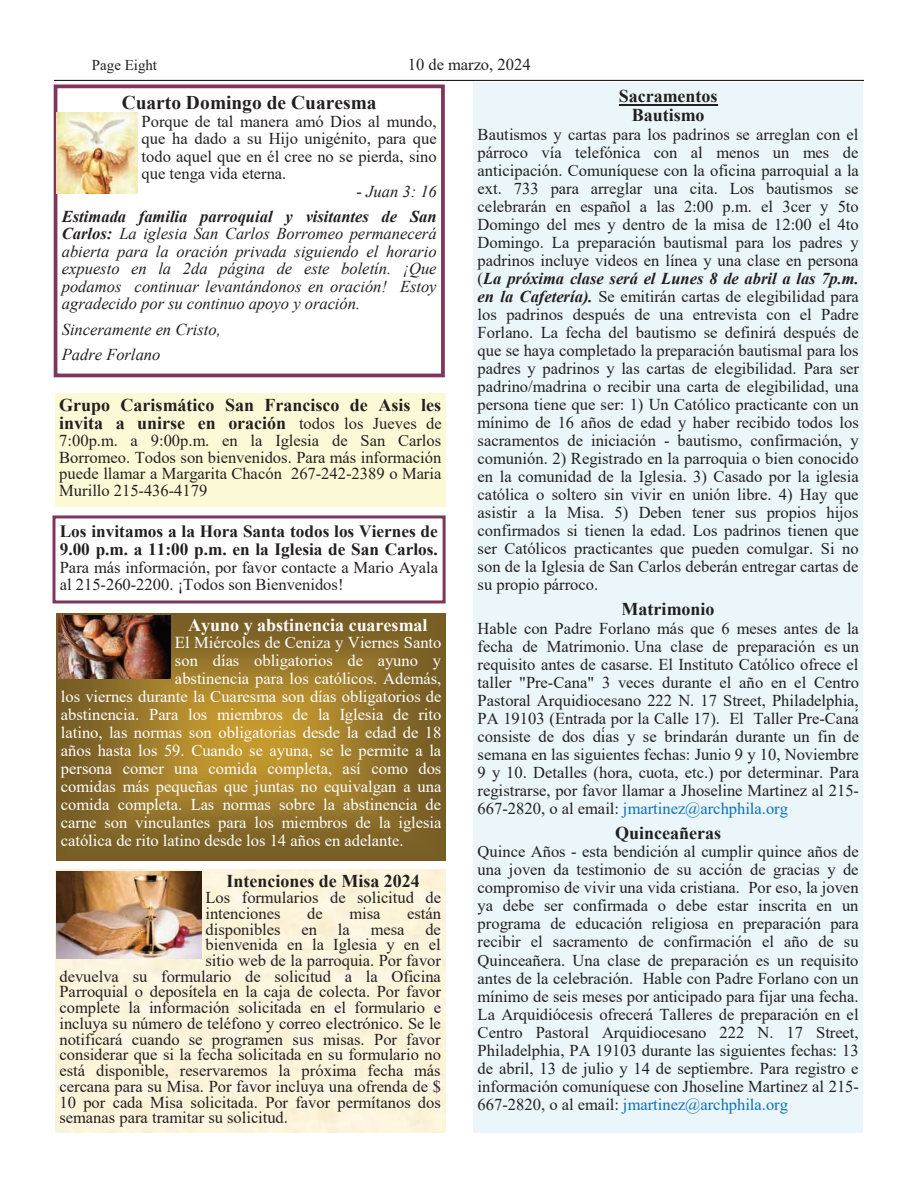
<style>
.page{position:relative;width:918px;height:1188px;background:#fff}
.page>*{position:absolute;margin:0;border:0;box-sizing:border-box;transform-origin:0 0}
.t1{font:700 19.5px "Times New Roman";color:#231f20}
.t2{font:700 18px/17.9px "Times New Roman";color:#231f20}
.t3{font:700 18px "Times New Roman";color:#fff}
.t4{font:700 17.25px/18px "Times New Roman";color:#231f20}
.t5{font:16.65px "Times New Roman";color:#fff}
.t6{font:16.65px "Times New Roman";color:#231f20}
.t7{font:italic 16.65px "Times New Roman";color:#231f20}
.t8{font:16.5px/18px "Times New Roman";color:#231f20;text-align:justify}
.t9{font:16.5px/18px "Times New Roman";color:#fff;text-align:right}
.t10{font:italic 16.5px/17.5px "Times New Roman";color:#231f20;text-align:justify}
.t11{font:15px "Times New Roman";color:#231f20}
.s1{font-weight:700}
.s2{font-weight:700;font-style:italic}
.s3{color:#1070b9}
.s4{font-weight:400;font-size:16.5px}
</style>
<div class="page">
<div style="left:55px;top:393px;width:391px;height:114px;background:#fcfad6"></div>
<div style="left:473px;top:83px;width:390px;height:1050px;background:#eaf6f9"></div>
<hr style="left:619px;top:104px;width:99px;height:2px;background:#231f20">
<hr style="left:54px;top:80px;width:810px;height:1px;background:#231f20">
<div style="left:54px;top:84px;width:391px;height:293px;border:4px solid #7e375a"></div>
<div style="left:55px;top:869px;width:390px;height:264px;background:#fcf4db"></div>
<img style="left:57px;top:871px;width:144px;height:87px">
<img style="left:57px;top:113px;width:80px;height:81px">
<svg style="left:57px;top:613px;width:389px;height:247px;background:#927229"></svg>
<img style="left:58px;top:615px;width:113px;height:64px">
<div style="left:52px;top:515px;width:394px;height:88px;border:3px solid #7e375a"></div>
<p class="t11" style="left:92px;top:57px;width:67px">Page Eight</p>
<p class="t8" style="left:408px;top:56px;width:124px">10 de marzo, 2024</p>
<p class="t1" style="left:122px;top:91px;width:256px">Cuarto Domingo de Cuaresma</p>
<p class="t8" style="left:142px;top:112px;width:297px;line-height:17.4px">Porque de tal manera amó Dios al mundo, que ha dado a su Hijo unigénito, para que todo aquel que en él cree no se pierda, sino que tenga vida eterna.</p>
<p class="t10" style="left:356px;top:182px;width:82px">- Juan 3: 16</p>
<p class="t10" style="left:62px;top:207px;width:377px"><span class="s1">Estimada familia parroquial y visitantes de San Carlos:</span> La iglesia San Carlos Borromeo permanecerá abierta para la oración privada siguiendo el horario expuesto en la 2da página de este boletín. ¡Que podamos continuar levantándonos en oración! Estoy</p>
<p class="t7" style="left:62px;top:294px;width:300px">agradecido por su continuo apoyo y oración.</p>
<p class="t10" style="left:62px;top:316px;width:161px;line-height:25.5px">Sinceramente en Cristo,<br>Padre Forlano</p>
<p class="t2" style="left:619px;top:86px;width:100px;line-height:19.2px;text-align:center">Sacramentos<br>Bautismo</p>
<p class="t8" style="left:478px;top:125px;width:383px">Bautismos y cartas para los padrinos se arreglan con el párroco vía telefónica con al menos un mes de anticipación. Comuníquese con la oficina parroquial a la ext. 733 para arreglar una cita. Los bautismos se celebrarán en español a las 2:00 p.m. el 3cer y 5to Domingo del mes y dentro de la misa de 12:00 el 4to Domingo. La preparación bautismal para los padres y padrinos incluye videos en línea y una clase en persona (<span class="s2">La próxima clase será el Lunes 8 de abril a las 7p.m. en la Cafetería).</span> Se emitirán cartas de elegibilidad para los padrinos después de una entrevista con el Padre Forlano. La fecha del bautismo se definirá después de que se haya completado la preparación bautismal para los padres y padrinos y las cartas de elegibilidad. Para ser padrino/madrina o recibir una carta de elegibilidad, una persona tiene que ser: 1) Un Católico practicante con un mínimo de 16 años de edad y haber recibido todos los sacramentos de iniciación - bautismo, confirmación, y comunión. 2) Registrado en la parroquia o bien conocido en la comunidad de la Iglesia. 3) Casado por la iglesia católica o soltero sin vivir en unión libre. 4) Hay que asistir a la Misa. 5) Deben tener sus propios hijos confirmados si tienen la edad. Los padrinos tienen que ser Católicos practicantes que pueden comulgar. Si no son de la Iglesia de San Carlos deberán entregar cartas de su propio párroco.</p>
<p class="t2" style="left:622px;top:600px;width:94px">Matrimonio</p>
<p class="t8" style="left:478px;top:619px;width:386px;text-align:left">Hable con Padre Forlano más que 6 meses antes de la fecha de Matrimonio. Una clase de preparación es un requisito antes de casarse. El Instituto Católico ofrece el taller "Pre-Cana" 3 veces durante el año en el Centro Pastoral Arquidiocesano 222 N. 17 Street, Philadelphia, PA 19103 (Entrada por la Calle 17). El Taller Pre-Caná</p>
<p class="t6" style="left:478px;top:727px;width:383px">consiste de dos días y se brindarán durante un fin de</p>
<p class="t8" style="left:478px;top:745px;width:383px">semana en las siguientes fechas: Junio 9 y 10, Noviembre 9 y 10. Detalles (hora, cuota, etc.) por determinar. Para registrarse, por favor llamar a Jhoseline Martinez al 215- 667-2820, o al email: <span class="s3">jmartinez@archphila.org</span></p>
<p class="t2" style="left:615px;top:824px;width:108px">Quinceañeras</p>
<p class="t8" style="left:478px;top:843px;width:383px">Quince Años - esta bendición al cumplir quince años de una joven da testimonio de su acción de gracias y de compromiso de vivir una vida cristiana. Por eso, la joven ya debe ser confirmada o debe estar inscrita en un programa de educación religiosa en preparación para recibir el sacramento de confirmación el año de su Quinceañera. Una clase de preparación es un requisito antes de la celebración. Hable con Padre Forlano con un mínimo de seis meses por anticipado para fijar una fecha.<br>La Arquidiócesis ofrecerá Talleres de preparación en el Centro Pastoral Arquidiocesano 222 N. 17 Street, Philadelphia, PA 19103 durante las siguientes fechas: 13 de abril, 13 de julio y 14 de septiembre. Para registro e información comuníquese con Jhoseline Martinez al 215- 667-2820, o al email: <span class="s3">jmartinez@archphila.org</span></p>
<p class="t2" style="left:59px;top:396px;width:384px">Grupo Carismático San Francisco de Asis les invita a unirse en oración <span class="s4">todos los Jueves de</span></p>
<p class="t8" style="left:59px;top:432px;width:384px;line-height:16.6px">7:00p.m. a 9:00p.m. en la Iglesia de San Carlos Borromeo. Todos son bienvenidos. Para más información puede llamar a Margarita Chacón 267-242-2389 o Maria Murillo 215-436-4179</p>
<p class="t4" style="left:60px;top:522px;width:380px">Los invitamos a la Hora Santa todos los Viernes de<br>9.00 p.m. a 11:00 p.m. en la Iglesia de San Carlos.</p>
<p class="t8" style="left:60px;top:558px;width:380px;line-height:17.4px">Para más información, por favor contacte a Mario Ayala al 215-260-2200. ¡Todos son Bienvenidos!</p>
<p class="t3" style="left:188px;top:615px;width:241px">Ayuno y abstinencia cuaresmal</p>
<p class="t9" style="left:61px;top:633px;width:382px">El Miércoles de Ceniza y Viernes Santo<br>son días obligatorios de ayuno y<br>abstinencia para los católicos. Además,<br>los viernes durante la Cuaresma son días obligatorios de abstinencia. Para los miembros de la Iglesia de rito</p>
<p class="t5" style="left:61px;top:723px;width:382px">latino, las normas son obligatorias desde la edad de 18</p>
<p class="t9" style="left:61px;top:741px;width:382px;text-align:justify">años hasta los 59. Cuando se ayuna, se le permite a la persona comer una comida completa, así como dos comidas más pequeñas que juntas no equivalgan a una comida completa. Las normas sobre la abstinencia de carne son vinculantes para los miembros de la iglesia católica de rito latino desde los 14 años en adelante.</p>
<p class="t2" style="left:226px;top:872px;width:195px">Intenciones de Misa 2024</p>
<p class="t8" style="left:205px;top:890px;width:237px;line-height:15.9px">Los formularios de solicitud de intenciones</p>
<p class="t8" style="left:307px;top:904px;width:17px">de</p>
<p class="t8" style="left:350px;top:904px;width:33px">misa</p>
<p class="t8" style="left:407px;top:904px;width:35px">están</p>
<p class="t8" style="left:205px;top:920px;width:77px">disponibles</p>
<p class="t8" style="left:301px;top:920px;width:17px">en</p>
<p class="t8" style="left:338px;top:920px;width:13px">la</p>
<p class="t8" style="left:371px;top:920px;width:35px">mesa</p>
<p class="t8" style="left:426px;top:920px;width:17px">de</p>
<p class="t8" style="left:205px;top:936px;width:237px">bienvenida en la Iglesia y en el</p>
<p class="t8" style="left:205px;top:952px;width:237px">sitio web de la parroquia. Por favor</p>
<p class="t8" style="left:59px;top:967px;width:383px">devuelva su formulario de solicitud a la Oficina</p>
<p class="t8" style="left:59px;top:983px;width:383px">Parroquial o deposítela en la caja de colecta. Por favor</p>
<p class="t8" style="left:59px;top:999px;width:383px">complete la información solicitada en el formulario e</p>
<p class="t8" style="left:59px;top:1014px;width:383px">incluya su número de teléfono y correo electrónico. Se le</p>
<p class="t8" style="left:59px;top:1030px;width:383px">notificará cuando se programen sus misas. Por favor</p>
<p class="t8" style="left:59px;top:1046px;width:383px">considerar que si la fecha solicitada en su formulario no</p>
<p class="t8" style="left:59px;top:1062px;width:383px">está disponible, reservaremos la próxima fecha más</p>
<p class="t8" style="left:59px;top:1077px;width:383px">cercana para su Misa. Por favor incluya una ofrenda de $</p>
<p class="t8" style="left:59px;top:1093px;width:383px">10 por cada Misa solicitada. Por favor permítanos dos</p>
<p class="t8" style="left:59px;top:1109px;width:230px">semanas para tramitar su solicitud.</p>
</div>
